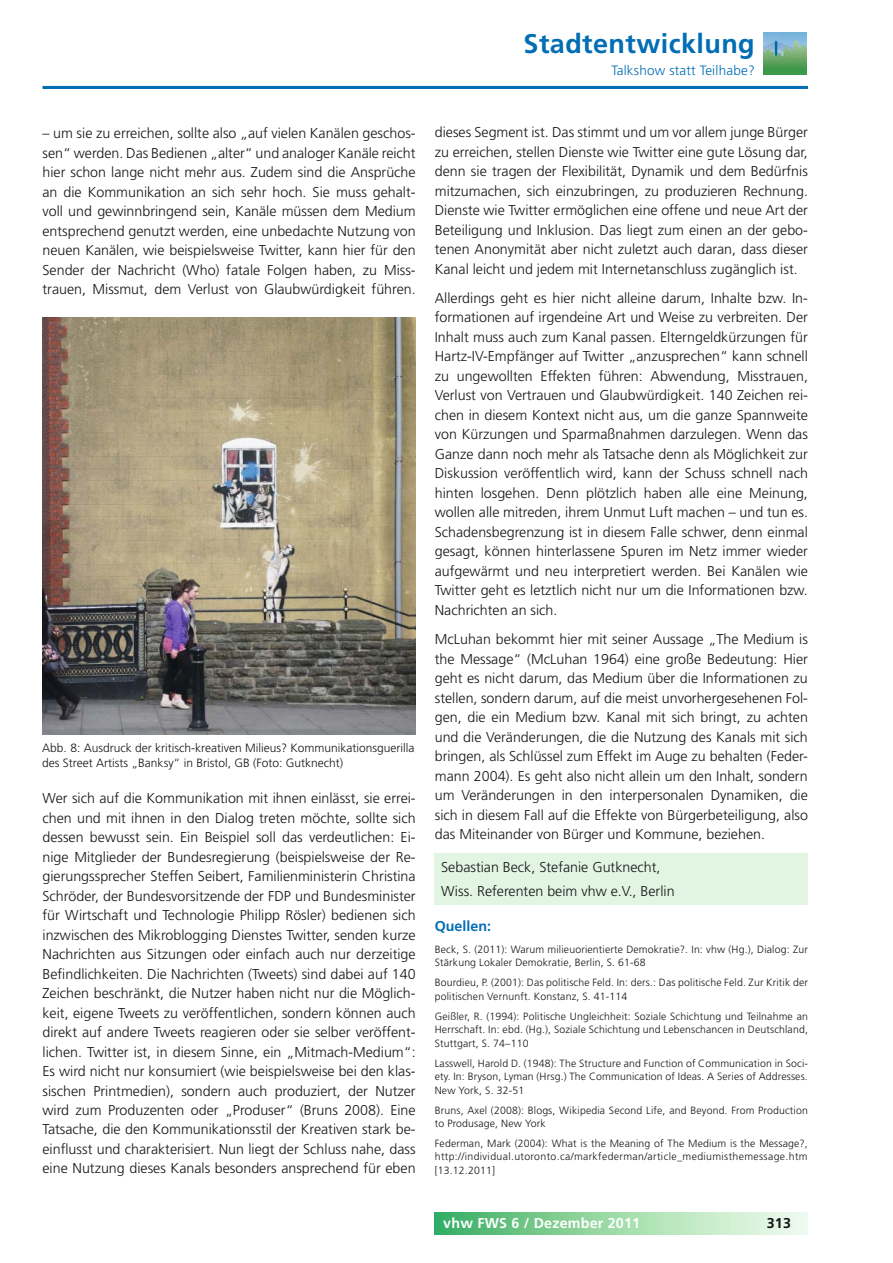
<style>
.page{position:relative;width:893px;height:1263px;background:#fff}
.page>*{position:absolute;margin:0;border:0;box-sizing:border-box;transform-origin:0 0}
.t1{font:700 27px "Frutiger LT";letter-spacing:.015em;color:#006db4}
.t2{font:300 14.25px/19.5px "Frutiger LT";color:#151616;text-align:justify}
.t3{font:700 14.25px "Frutiger LT";letter-spacing:.015em;color:#fff}
.t4{font:700 14.25px "Frutiger LT";color:#006db4}
.t5{font:700 14.25px "Frutiger LT";color:#151616}
.t6{font:300 13.5px "Frutiger LT";letter-spacing:.015em;color:#006db4}
.t7{font:300 12px/14.4px "Frutiger CE";color:#151616}
.t8{font:300 10.5px/13.5px "Frutiger LT";letter-spacing:.015em;color:#151616}
</style>
<div class="page">
<hr style="left:43px;top:86px;width:765px;height:3px;background:#006eb4">
<div style="left:435px;top:1213px;width:373px;height:21px;background:linear-gradient(to right,#3fb163,#fafff2)"></div>
<img style="left:764px;top:32px;width:42px;height:43px">
<div style="left:435px;top:853px;width:373px;height:52px;background:#e2f5e3"></div>
<img style="left:42px;top:318px;width:373px;height:416px">
<h1 class="t1" style="left:524px;top:33px;width:233px">Stadtentwicklung</h1>
<p class="t6" style="left:611px;top:64px;width:145px">Talkshow statt Teilhabe?</p>
<p class="t2" style="left:43px;top:125px;width:375px">– um sie zu erreichen, sollte also „auf vielen Kanälen geschos&shy;sen“ werden. Das Bedienen „alter“ und analoger Kanäle reicht hier schon lange nicht mehr aus. Zudem sind die Ansprüche an die Kommunikation an sich sehr hoch. Sie muss gehalt&shy;voll und gewinnbringend sein, Kanäle müssen dem Medium entsprechend genutzt werden, eine unbedachte Nutzung von neuen Kanälen, wie beispielsweise Twitter, kann hier für den Sender der Nachricht (Who) fatale Folgen haben, zu Miss&shy;trauen, Missmut, dem Verlust von Glaubwürdigkeit führen.</p>
<p class="t7" style="left:42px;top:742px;width:374px">Abb. 8: Ausdruck der kritisch-kreativen Milieus? Kommunikationsguerilla des Street Artists „Banksy“ in Bristol, GB (Foto: Gutknecht)</p>
<p class="t2" style="left:43px;top:789px;width:375px">Wer sich auf die Kommunikation mit ihnen einlässt, sie errei&shy;chen und mit ihnen in den Dialog treten möchte, sollte sich dessen bewusst sein. Ein Beispiel soll das verdeutlichen: Ei&shy;nige Mitglieder der Bundesregierung (beispielsweise der Re&shy;gierungssprecher Steffen Seibert, Familienministerin Christina Schröder, der Bundesvorsitzende der FDP und Bundesminister für Wirtschaft und Technologie Philipp Rösler) bedienen sich inzwischen des Mikroblogging Dienstes Twitter, senden kurze Nachrichten aus Sitzungen oder einfach auch nur derzeitige Befindlichkeiten. Die Nachrichten (Tweets) sind dabei auf 140<br>Zeichen beschränkt, die Nutzer haben nicht nur die Möglich&shy;keit, eigene Tweets zu veröffentlichen, sondern können auch direkt auf andere Tweets reagieren oder sie selber veröffent&shy;lichen. Twitter ist, in diesem Sinne, ein „Mitmach-Medium“:<br>Es wird nicht nur konsumiert (wie beispielsweise bei den klas&shy;sischen Printmedien), sondern auch produziert, der Nutzer wird zum Produzenten oder „Produser“ (Bruns 2008). Eine Tatsache, die den Kommunikationsstil der Kreativen stark be&shy;einflusst und charakterisiert. Nun liegt der Schluss nahe, dass eine Nutzung dieses Kanals besonders ansprechend für eben</p>
<p class="t2" style="left:435px;top:124px;width:375px">dieses Segment ist. Das stimmt und um vor allem junge Bürger zu erreichen, stellen Dienste wie Twitter eine gute Lösung dar, denn sie tragen der Flexibilität, Dynamik und dem Bedürfnis mitzumachen, sich einzubringen, zu produzieren Rechnung.<br>Dienste wie Twitter ermöglichen eine offene und neue Art der Beteiligung und Inklusion. Das liegt zum einen an der gebo&shy;tenen Anonymität aber nicht zuletzt auch daran, dass dieser Kanal leicht und jedem mit Internetanschluss zugänglich ist.</p>
<p class="t2" style="left:435px;top:289px;width:375px">Allerdings geht es hier nicht alleine darum, Inhalte bzw. In&shy;formationen auf irgendeine Art und Weise zu verbreiten. Der Inhalt muss auch zum Kanal passen. Elterngeldkürzungen für Hartz-IV-Empfänger auf Twitter „anzusprechen“ kann schnell zu ungewollten Effekten führen: Abwendung, Misstrauen, Verlust von Vertrauen und Glaubwürdigkeit. 140 Zeichen rei&shy;chen in diesem Kontext nicht aus, um die ganze Spannweite von Kürzungen und Sparmaßnahmen darzulegen. Wenn das Ganze dann noch mehr als Tatsache denn als Möglichkeit zur Diskussion veröffentlich wird, kann der Schuss schnell nach hinten losgehen. Denn plötzlich haben alle eine Meinung, wollen alle mitreden, ihrem Unmut Luft machen – und tun es.<br>Schadensbegrenzung ist in diesem Falle schwer, denn einmal gesagt, können hinterlassene Spuren im Netz immer wieder aufgewärmt und neu interpretiert werden. Bei Kanälen wie Twitter geht es letztlich nicht nur um die Informationen bzw.<br>Nachrichten an sich.</p>
<p class="t2" style="left:435px;top:630px;width:375px">McLuhan bekommt hier mit seiner Aussage „The Medium is the Message“ (McLuhan 1964) eine große Bedeutung: Hier geht es nicht darum, das Medium über die Informationen zu stellen, sondern darum, auf die meist unvorhergesehenen Fol&shy;gen, die ein Medium bzw. Kanal mit sich bringt, zu achten und die Veränderungen, die die Nutzung des Kanals mit sich bringen, als Schlüssel zum Effekt im Auge zu behalten (Feder&shy;mann 2004). Es geht also nicht allein um den Inhalt, sondern um Veränderungen in den interpersonalen Dynamiken, die sich in diesem Fall auf die Effekte von Bürgerbeteiligung, also das Miteinander von Bürger und Kommune, beziehen.</p>
<p class="t2" style="left:441px;top:857px;width:235px;line-height:23.7px">Sebastian Beck, Stefanie Gutknecht,<br>Wiss. Referenten beim vhw e.V., Berlin</p>
<p class="t4" style="left:435px;top:920px;width:58px">Quellen:</p>
<p class="t8" style="left:435px;top:943px;width:375px">Beck, S. (2011): Warum milieuorientierte Demokratie?. In: vhw (Hg.), Dialog: Zur<br>Stärkung Lokaler Demokratie, Berlin, S. 61-68</p>
<p class="t8" style="left:435px;top:977px;width:375px">Bourdieu, P. (2001): Das politische Feld. In: ders.: Das politische Feld. Zur Kritik der politischen Vernunft. Konstanz, S. 41-114</p>
<p class="t8" style="left:435px;top:1010px;width:375px;text-align:justify">Geißler, R. (1994): Politische Ungleichheit: Soziale Schichtung und Teilnahme an Herrschaft. In: ebd. (Hg.), Soziale Schichtung und Lebenschancen in Deutschland, Stuttgart, S. 74–110</p>
<p class="t8" style="left:435px;top:1057px;width:375px;text-align:justify">Lasswell, Harold D. (1948): The Structure and Function of Communication in Soci&shy;ety. In: Bryson, Lyman (Hrsg.) The Communication of Ideas. A Series of Addresses.<br>New York, S. 32-51</p>
<p class="t8" style="left:435px;top:1104px;width:375px">Bruns, Axel (2008): Blogs, Wikipedia Second Life, and Beyond. From Production to Produsage, New York</p>
<p class="t8" style="left:435px;top:1137px;width:375px;text-align:justify">Federman, Mark (2004): What is the Meaning of The Medium is the Message?, http://individual.utoronto.ca/markfederman/article_mediumisthemessage.htm [13.12.2011]</p>
<p class="t3" style="left:443px;top:1218px;width:198px">vhw FWS 6 / Dezember 2011</p>
<p class="t5" style="left:767px;top:1217px;width:26px">313</p>
</div>
